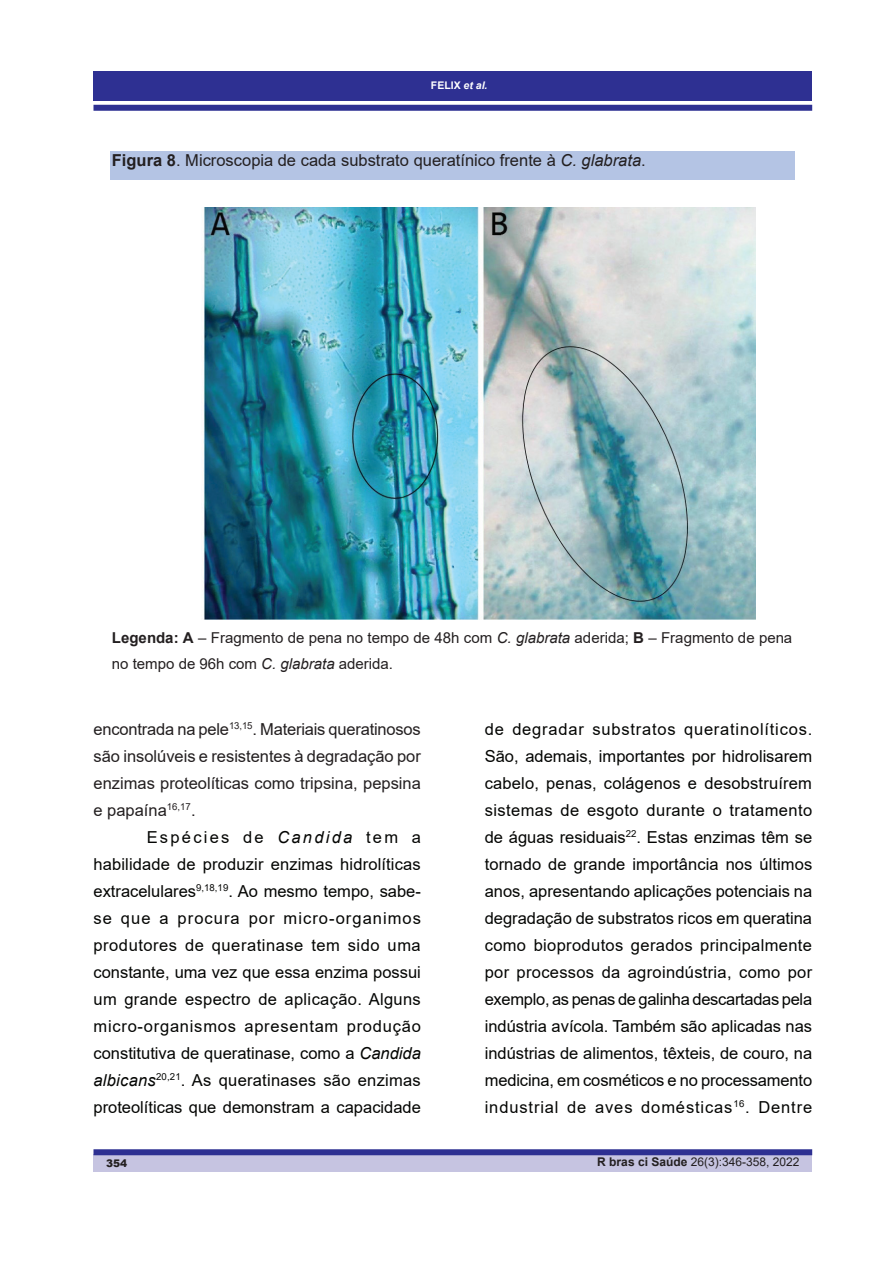
<style>
.page{position:relative;width:893px;height:1263px;background:#fff}
.page>*{position:absolute;margin:0;border:0;box-sizing:border-box;transform-origin:0 0}
.t1{font:16.5px/27px "Arial";color:#040503;text-align:justify}
.t2{font:16.5px/27px "Arial";color:#231f20;text-align:justify}
.t3{font:15px/25.8px "Arial";color:#231f20}
.t4{font:12px "Arial";color:#231f20}
.t5{font:700 10.5px "Arial";color:#fff}
.t6{font:900 10.5px "Arial";color:#231f20}
.s1{font-style:italic}
.s2{font-weight:700}
</style>
<div class="page">
<div style="left:93px;top:1155px;width:719px;height:17px;background:#c6c4e1"></div>
<div style="left:93px;top:71px;width:719px;height:30px;background:#2e3092"></div>
<div style="left:93px;top:1149px;width:719px;height:6px;background:#2e3092"></div>
<div style="left:93px;top:105px;width:719px;height:6px;background:#2e3092"></div>
<div style="left:110px;top:151px;width:684px;height:28px;background:#b4c4e4"></div>
<img style="left:203px;top:208px;width:553px;height:411px">
<p class="t5" style="left:431px;top:78px;width:58px">FELIX <span class="s1">et al.</span></p>
<p class="t2" style="left:112px;top:147px;width:535px"><span class="s2">Figura 8</span>. Microscopia de cada substrato queratínico frente à <span class="s1">C. glabrata</span>.</p>
<p class="t3" style="left:112px;top:624px;width:682px"><span class="s2">Legenda: A</span> – Fragmento de pena no tempo de 48h com <span class="s1">C. glabrata</span> aderida; <span class="s2">B</span> – Fragmento de pena no tempo de 96h com <span class="s1">C. glabrata</span> aderida.</p>
<p class="t2" style="left:94px;top:715px;width:329px">encontrada na pele<sup>13,15</sup>. Materiais queratinosos são insolúveis e resistentes à degradação por enzimas proteolíticas como tripsina, pepsina e papaína<sup>16,17</sup>.</p>
<p class="t1" style="left:94px;top:823px;width:329px;text-indent:53px">Espécies de <span class="s1">Candida</span> tem a habilidade de produzir enzimas hidrolíticas extracelulares<sup>9,18,19</sup>. Ao mesmo tempo, sabe&shy;se que a procura por micro-organimos produtores de queratinase tem sido uma constante, uma vez que essa enzima possui um grande espectro de aplicação. Alguns micro-organismos apresentam produção constitutiva de queratinase, como a <span class="s1">Candida albicans</span><sup>20,21</sup>. As queratinases são enzimas proteolíticas que demonstram a capacidade</p>
<p class="t1" style="left:485px;top:715px;width:329px">de degradar substratos queratinolíticos.<br>São, ademais, importantes por hidrolisarem cabelo, penas, colágenos e desobstruírem sistemas de esgoto durante o tratamento de águas residuais<sup>22</sup>. Estas enzimas têm se tornado de grande importância nos últimos anos, apresentando aplicações potenciais na degradação de substratos ricos em queratina como bioprodutos gerados principalmente por processos da agroindústria, como por exemplo, as penas de galinha descartadas pela indústria avícola. Também são aplicadas nas indústrias de alimentos, têxteis, de couro, na medicina, em cosméticos e no processamento industrial de aves domésticas<sup>16</sup>. Dentre</p>
<p class="t6" style="left:106px;top:1155px;width:23px">354</p>
<p class="t4" style="left:597px;top:1153px;width:204px"><span class="s2">R bras ci Saúde</span> 26(3):346-358, 2022</p>
</div>
